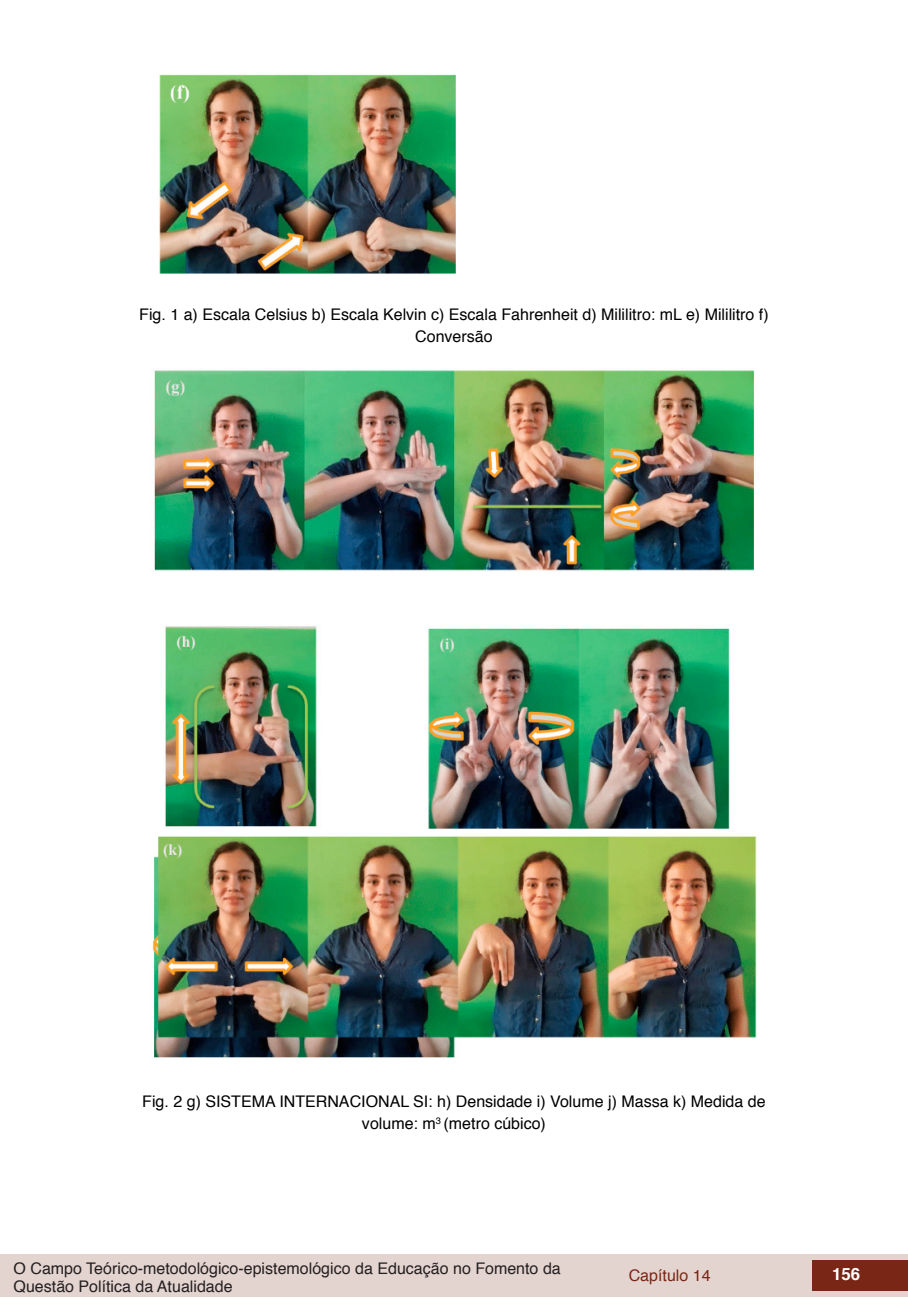
<style>
.page{position:relative;width:908px;height:1304px;background:#fff}
.page>*{position:absolute;margin:0;border:0;box-sizing:border-box;transform-origin:0 0}
.t1{font:700 16.8px "Helvetica";color:#fff}
.info_tab_graf_imag{font:16px/22px "Helvetica";color:#000;text-align:center}
.t2{font:16px/18.2px "Helvetica";color:#231f20}
.t3{font:16px "Helvetica";color:#7a2616}
</style>
<div class="page">
<div style="left:0;top:1254px;width:906px;height:43px;background:#e4d4d0"></div>
<div style="left:812px;top:1261px;width:95px;height:30px;background:#7a2616"></div>
<img style="left:159px;top:74px;width:297px;height:200px">
<img style="left:154px;top:369px;width:600px;height:460px">
<img style="left:152px;top:836px;width:605px;height:222px">
<p class="info_tab_graf_imag" style="left:139px;top:304px;width:630px">Fig. 1 a) Escala Celsius b) Escala Kelvin c) Escala Fahrenheit d) Mililitro: mL e) Mililitro f)<br>Conversão</p>
<p class="info_tab_graf_imag" style="left:142px;top:1091px;width:624px">Fig. 2 g) SISTEMA INTERNACIONAL SI: h) Densidade i) Volume j) Massa k) Medida de volume: m<sup>3</sup> (metro cúbico)</p>
<p class="t2" style="left:14px;top:1260px;width:548px">O Campo Teórico-metodológico-epistemológico da Educação no Fomento da<br>Questão Política da Atualidade</p>
<p class="t3" style="left:628px;top:1263px;width:83px">Capítulo 14</p>
<p class="t1" style="left:831px;top:1261px;width:30px">156</p>
</div>
